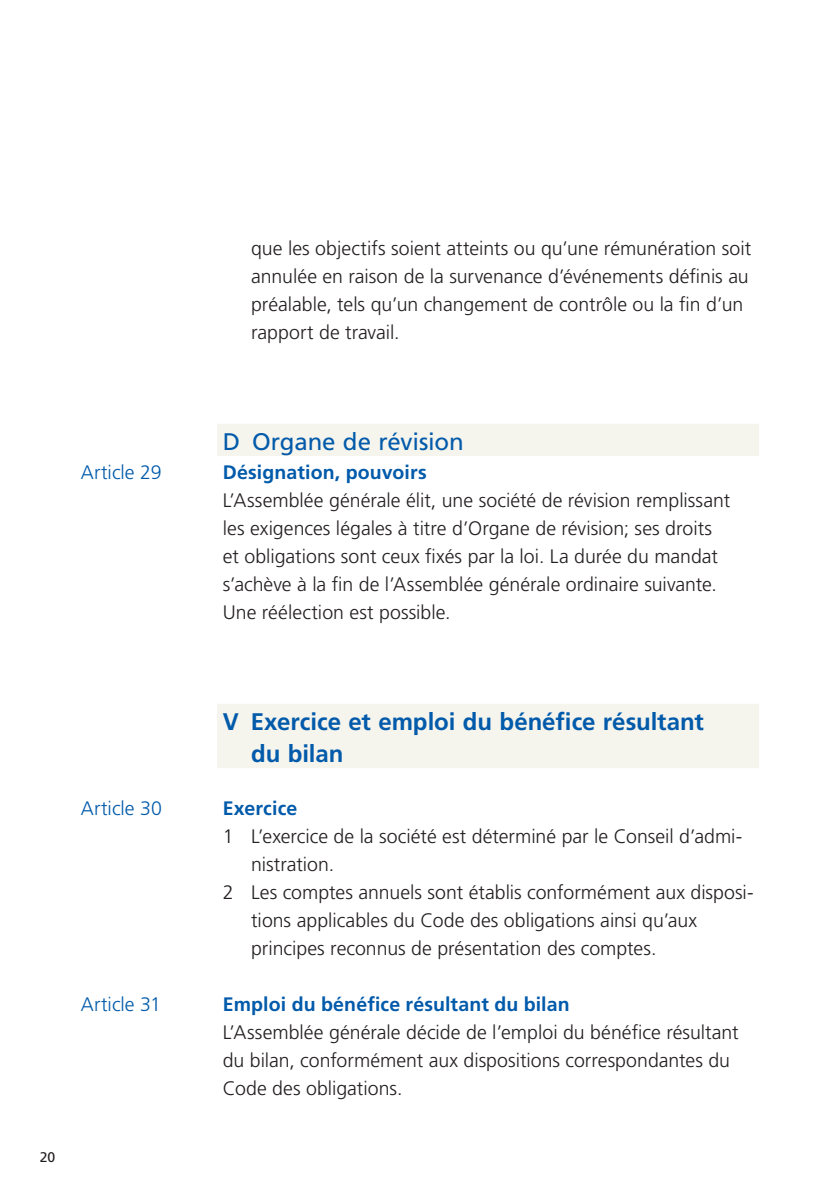
<style>
.page{position:relative;width:840px;height:1191px;background:#fff}
.page>*{position:absolute;margin:0;border:0;box-sizing:border-box;transform-origin:0 0}
.t1{font:700 24px/32px "Frutiger";letter-spacing:-.005em;color:#015aaa}
.t2{font:24px "Frutiger";letter-spacing:-.005em;color:#015aaa}
.t3{font:300 19.6px/28px "Frutiger";color:#231f20}
.t4{font:700 19.6px "Frutiger";letter-spacing:.005em;color:#015aaa}
.t5{font:300 19.6px "Frutiger";color:#015aaa}
.t6{font:14px "Frutiger";color:#231f20}
</style>
<div class="page">
<div style="left:217px;top:424px;width:541px;height:32px;background:#f5f4ed"></div>
<div style="left:217px;top:704px;width:541px;height:32px;background:#f5f4ed"></div>
<div style="left:217px;top:736px;width:541px;height:32px;background:#f5f4ed"></div>
<p class="t3" style="left:251px;top:234px;width:501px">que les objectifs soient atteints ou qu’une rémunération soit annulée en raison de la survenance d’événements défi nis au préalable, tels qu’un changement de contrôle ou la fi n d’un rapport de travail.</p>
<p class="t2" style="left:223px;top:428px;width:242px">D Organe de révision</p>
<p class="t5" style="left:81px;top:461px;width:82px">Article 29</p>
<p class="t4" style="left:223px;top:460px;width:205px">Désignation, pouvoirs</p>
<p class="t3" style="left:223px;top:486px;width:508px">L’Assemblée générale élit, une société de révision remplissant les exigences légales à titre d’Organe de révision; ses droits et obligations sont ceux fixés par la loi. La durée du mandat s’achève à la fi n de l’Assemblée générale ordinaire suivante.<br>Une réélection est possible.</p>
<p class="t6" style="left:40px;top:1149px;width:17px">20</p>
<p class="t1" style="left:251px;top:706px;width:454px;text-indent:-28px">V Exercice et emploi du bénéfice résultant du bilan</p>
<p class="t5" style="left:81px;top:797px;width:83px">Article 30</p>
<p class="t4" style="left:223px;top:796px;width:76px">Exercice</p>
<p class="t3" style="left:223px;top:822px;width:520px">1 L’exercice de la société est déterminé par le Conseil d’admi-</p>
<p class="t3" style="left:251px;top:850px;width:85px">nistration.</p>
<p class="t3" style="left:223px;top:878px;width:532px">2 Les comptes annuels sont établis conformément aux disposi-</p>
<p class="t3" style="left:251px;top:906px;width:447px">tions applicables du Code des obligations ainsi qu’aux</p>
<p class="t3" style="left:251px;top:934px;width:406px">principes reconnus de présentation des comptes.</p>
<p class="t5" style="left:81px;top:993px;width:82px">Article 31</p>
<p class="t4" style="left:223px;top:992px;width:348px">Emploi du bénéfice résultant du bilan</p>
<p class="t3" style="left:223px;top:1018px;width:517px">L’Assemblée générale décide de l’emploi du bénéfice résultant du bilan, conformément aux dispositions correspondantes du<br>Code des obligations.</p>
</div>
